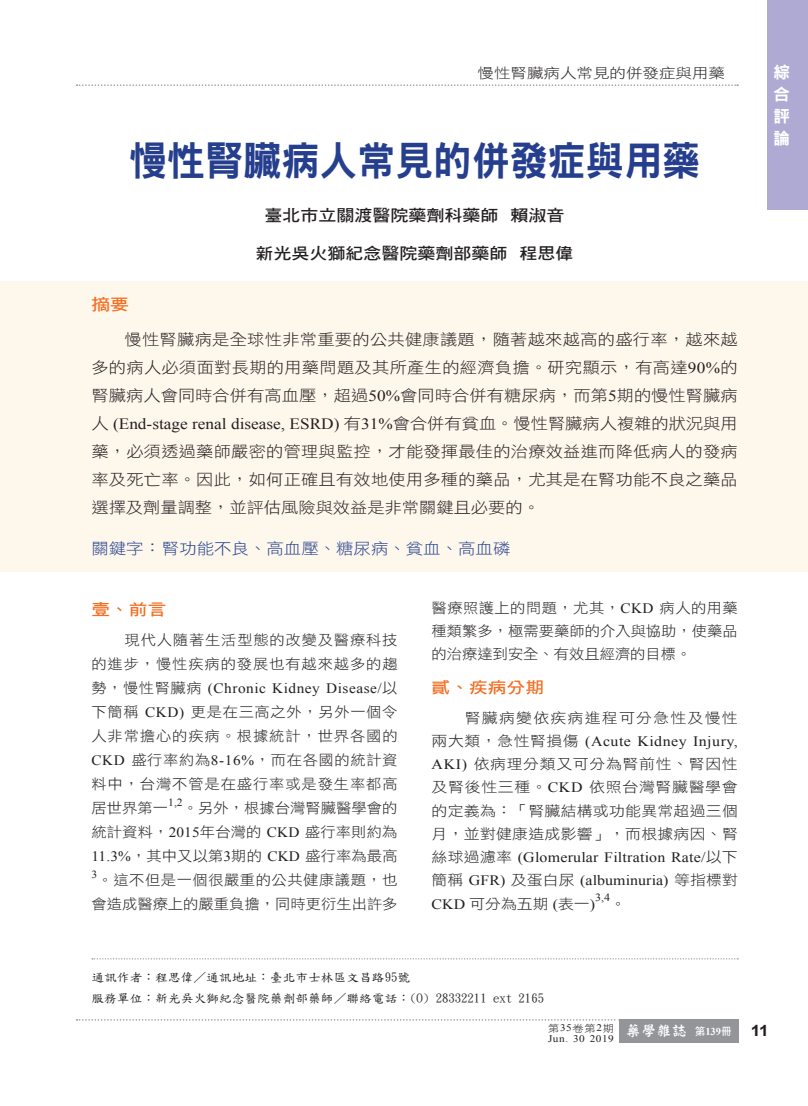
<style>
.page{position:relative;width:808px;height:1106px;background:#fff}
.page>*{position:absolute;margin:0;border:0;box-sizing:border-box;transform-origin:0 0}
._01-文標{font:40.5px "DF Hei Std W9";color:#253f8e;scale:.94 1}
.t1{font:16.5px/22px "DF Hei Std W9";color:#fff;text-align:justify}
._02-作者{font:16.2px "DF Hei Std W7";color:#231f20;scale:1.11 1}
._03-大標壹{font:15.9px "DF Hei Std W7";color:#f36e21;scale:1.18 1}
.中文摘要-內文{font:15.75px/27.9px "DF Hei Std W3";color:#231f20;text-align:justify;scale:1.1 1}
.關鍵詞-中文{font:15.75px "DF Hei Std W3";color:#253f8e;scale:1.11 1}
.一般內文{font:14.4px/24px "DF Hei Std W3";letter-spacing:.015em;color:#231f20;text-align:justify;scale:1.07 1}
.一般內文-2{font:14.4px/23.2px "DF Hei Std W3";letter-spacing:.015em;color:#231f20;text-align:justify;scale:1.11 1}
.t2{font:14.1px "DF Hei Std W3";color:#231f20;scale:1.18 1}
.通訊作者{font:12.15px "DF Kai Shu SB Estd BF";color:#231f20;scale:1.05 1}
.一般內文-3{font:10.95px "Times New Roman";color:#231f20;scale:1.07 1}
.一般內文-4{font:10.95px "Times New Roman";color:#231f20;scale:1.11 1}
.t3{font:10.2px "Times New Roman";letter-spacing:.05em;color:#231f20;scale:1.11 1}
.t4{font:10.2px "DF Hei Std W3";color:#231f20;scale:1.11 1}
.s1{font-family:"Times New Roman"}
.s2{font-family:"Times New Roman";font-size:10.05px}
</style>
<div class="page">
<svg style="left:77px;top:84px;width:661px;height:2px"></svg>
<svg style="left:77px;top:1019px;width:542px;height:1px"></svg>
<div style="left:619px;top:1019px;width:119px;height:23px;background:#939598"></div>
<div style="left:767px;top:0;width:41px;height:209px;background:#afaad3"></div>
<div style="left:0;top:281px;width:808px;height:290px;background:#fef8ec"></div>
<svg style="left:92px;top:958px;width:646px;height:1px"></svg>
<p class="t2" style="left:477px;top:66px;width:211px">慢性腎臟病人常見的併發症與用藥</p>
<p class="_01-文標" style="left:129px;top:139px;width:609px">慢性腎臟病人常見的併發症與用藥</p>
<p class="_02-作者" style="left:265px;top:206px;width:272px">臺北市立關渡醫院藥劑科藥師 賴淑音</p>
<p class="_02-作者" style="left:256px;top:245px;width:288px">新光吳火獅紀念醫院藥劑部藥師 程思偉</p>
<p class="_03-大標壹" style="left:91px;top:296px;width:33px">摘要</p>
<p class="中文摘要-內文" style="left:91px;top:325px;width:589px;text-indent:33px">慢性腎臟病是全球性非常重要的公共健康議題，隨著越來越高的盛行率，越來越多的病人必須面對長期的用藥問題及其所產生的經濟負擔。研究顯示，有高達<span class="s1">90%</span>的腎臟病人會同時合併有高血壓，超過<span class="s1">50%</span>會同時合併有糖尿病，而第<span class="s1">5</span>期的慢性腎臟病人 <span class="s1">(End-stage renal disease, ESRD)</span> 有<span class="s1">31%</span>會合併有貧血。慢性腎臟病人複雜的狀況與用藥，必須透過藥師嚴密的管理與監控，才能發揮最佳的治療效益進而降低病人的發病率及死亡率。因此，如何正確且有效地使用多種的藥品，尤其是在腎功能不良之藥品選擇及劑量調整，並評估風險與效益是非常關鍵且必要的。</p>
<p class="關鍵詞-中文" style="left:91px;top:539px;width:379px">關鍵字：腎功能不良、高血壓、糖尿病、貧血、高血磷</p>
<p class="_03-大標壹" style="left:91px;top:600px;width:65px">壹、前言</p>
<p class="一般內文" style="left:91px;top:627px;width:288px;text-indent:33px">現代人隨著生活型態的改變及醫療科技的進步，慢性疾病的發展也有越來越多的趨勢，慢性腎臟病 <span class="s1">(Chronic Kidney Disease/</span>以下簡稱 <span class="s1">CKD)</span> 更是在三高之外，另外一個令人非常擔心的疾病。根據統計，世界各國的<span class="s1">CKD</span> 盛行率約為<span class="s1">8-16%</span>，而在各國的統計資料中，台灣不管是在盛行率或是發生率都高居世界第一</p>
<p class="一般內文-3" style="left:168px;top:794px;width:15px">1,2</p>
<p class="一般內文" style="left:91px;top:795px;width:288px;text-indent:91px">。另外，根據台灣腎臟醫學會的統計資料，<span class="s1">2015</span>年台灣的 <span class="s1">CKD</span> 盛行率則約為<span class="s1">11.3%</span>，其中又以第<span class="s1">3</span>期的 <span class="s1">CKD</span> 盛行率為最高</p>
<p class="一般內文-3" style="left:91px;top:866px;width:7px">3</p>
<p class="一般內文" style="left:91px;top:867px;width:288px;text-align:center">。這不但是一個很嚴重的公共健康議題，也會造成醫療上的嚴重負擔，同時更衍生出許多</p>
<p class="一般內文" style="left:432px;top:595px;width:288px;line-height:23.2px">醫療照護上的問題，尤其，<span class="s1">CKD</span> 病人的用藥種類繁多，極需要藥師的介入與協助，使藥品的治療達到安全、有效且經濟的目標。</p>
<p class="_03-大標壹" style="left:432px;top:678px;width:97px">貳、疾病分期</p>
<p class="一般內文-2" style="left:432px;top:705px;width:277px;text-indent:33px">腎臟病變依疾病進程可分急性及慢性兩大類，急性腎損傷 <span class="s1">(Acute Kidney Injury, AKI)</span> 依病理分類又可分為腎前性、腎因性及腎後性三種。<span class="s1">CKD</span> 依照台灣腎臟醫學會的定義為：「腎臟結構或功能異常超過三個月，並對健康造成影響」，而根據病因、腎絲球過濾率 <span class="s1">(Glomerular Filtration Rate/</span>以下簡稱 <span class="s1">GFR)</span> 及蛋白尿 <span class="s1">(albuminuria)</span> 等指標對<span class="s1">CKD</span> 可分為五期 <span class="s1">(</span>表一<span class="s1">)</span></p>
<p class="一般內文-4" style="left:595px;top:890px;width:15px">3,4</p>
<p class="一般內文-2" style="left:610px;top:891px;width:16px">。</p>
<p class="t1" style="left:773px;top:60px;width:17px">綜合評論</p>
<p class="通訊作者" style="left:91px;top:971px;width:311px">通訊作者：程思偉／通訊地址：臺北市士林區文昌路95號</p>
<p class="通訊作者" style="left:91px;top:992px;width:433px">服務單位：新光吳火獅紀念醫院藥劑部藥師／聯絡電話：(O) 28332211 ext 2165</p>
<p class="t4" style="left:548px;top:1022px;width:61px">第<span class="s2">35</span>卷第<span class="s2">2</span>期</p>
<p class="t3" style="left:548px;top:1031px;width:200px">Jun. 30 2019 <sup>藥學雜誌</sup> <sup>第</sup><sup>139</sup><sup>冊</sup> <sup>11</sup></p>
</div>
